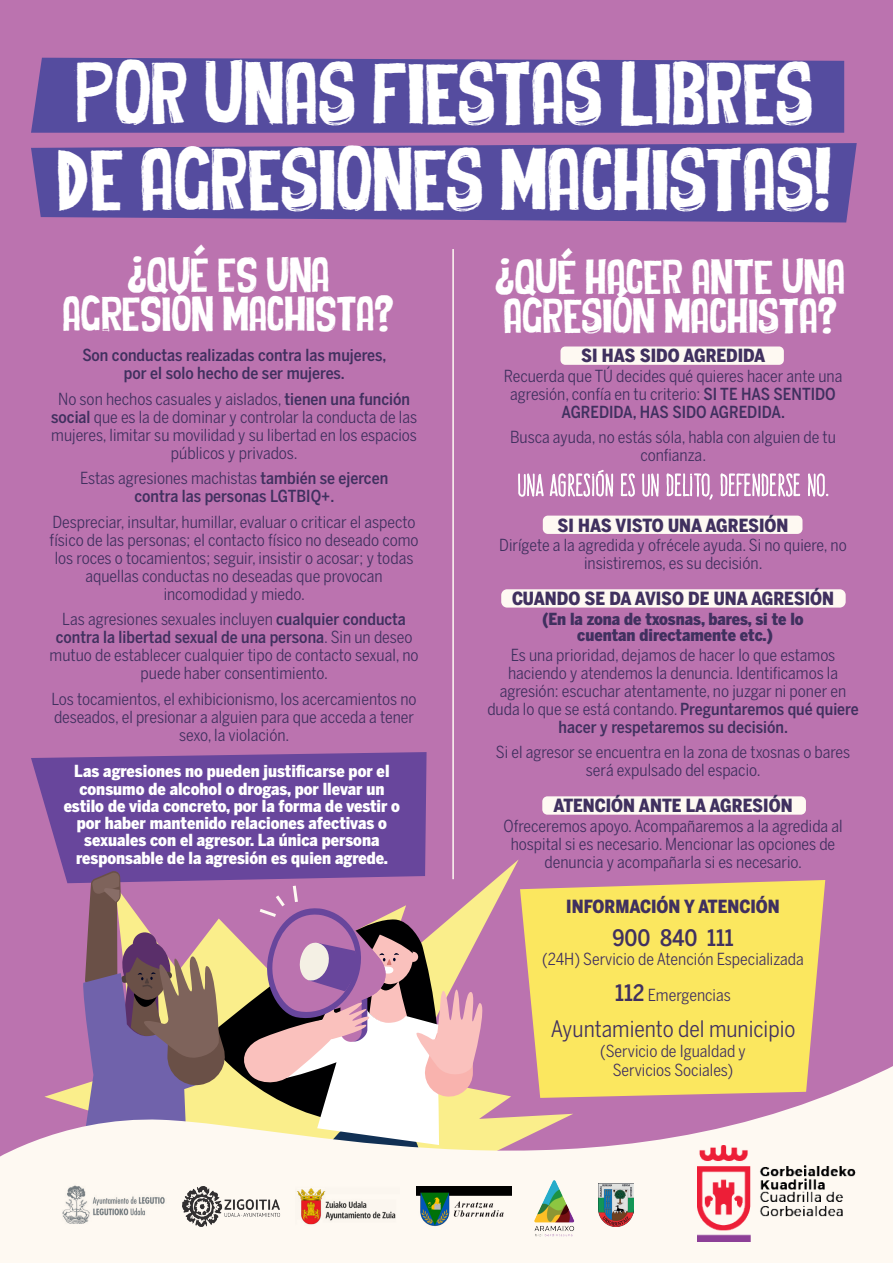
<style>
.page{position:relative;width:893px;height:1263px;background:#bb73af}
.page>*{position:absolute;margin:0;border:0;box-sizing:border-box;transform-origin:0 0}
.t1{font:900 40.5px/85.5px "Cheap Potatoes";color:#fff;text-align:center}
.t2{font:900 22.5px/39px "Cheap Potatoes";color:#fff;text-align:center}
.t3{font:22.5px "Benton Sans Cond";color:#40305f}
.t4{font:500 22.5px "Benton Sans Cond";color:#40305f}
.t5{font:900 18px "Benton Sans Cond";color:#40305f}
.t6{font:16.5px/18px "Benton Sans Cond";color:#40305f;text-align:center}
.t7{font:900 16.5px/17.2px "Benton Sans Cond";color:#fff;text-align:center}
.t8{font:500 16.5px/18px "Benton Sans Cond";color:#40305f;text-align:center}
.t9{font:900 16.5px/16.5px "Benton Sans Cond";color:#40305f;text-align:center}
.s1{font-weight:500}
.s2{font-weight:400}
.s3{font-weight:500;font-size:22.5px}
</style>
<div class="page">
<svg style="left:520px;top:880px;width:305px;height:166px;fill:#fbe75f"></svg>
<svg style="left:31px;top:752px;width:396px;height:107px;fill:#68469c"></svg>
<svg style="left:60px;top:859px;width:459px;height:55px;fill:#68469c"></svg>
<svg style="left:520px;top:992px;width:53px;height:54px;fill:#fbe75f"></svg>
<svg style="left:61px;top:868px;width:429px;height:178px"></svg>
<svg style="left:0;top:1046px;width:893px;height:217px;fill:#fef9f2"></svg>
<svg style="left:31px;top:143px;width:826px;height:79px;fill:#554c9f"></svg>
<div style="left:31px;top:58px;width:813px;height:75px;background:#554c9f"></div>
<div style="left:543px;top:516px;width:259px;height:18px;background:#fef9f2;border-radius:5px"></div>
<div style="left:560px;top:346px;width:224px;height:19px;background:#fef9f2;border-radius:5px"></div>
<div style="left:501px;top:589px;width:345px;height:19px;background:#fef9f2;border-radius:6px"></div>
<div style="left:542px;top:796px;width:264px;height:19px;background:#fef9f2;border-radius:5px"></div>
<svg style="left:518px;top:473px;width:25px;height:24px"></svg>
<svg style="left:550px;top:469px;width:63px;height:47px"></svg>
<svg style="left:621px;top:473px;width:13px;height:24px"></svg>
<svg style="left:642px;top:473px;width:17px;height:24px"></svg>
<svg style="left:667px;top:473px;width:45px;height:43px"></svg>
<svg style="left:721px;top:473px;width:79px;height:44px"></svg>
<svg style="left:808px;top:473px;width:20px;height:23px"></svg>
<hr style="left:452px;top:249px;width:2px;height:630px;background:#fef9f2">
<img style="left:496px;top:1167px;width:117px;height:83px">
<img style="left:598px;top:1184px;width:36px;height:43px">
<img style="left:697px;top:1145px;width:160px;height:96px">
<img style="left:416px;top:1187px;width:96px;height:41px">
<img style="left:295px;top:1183px;width:104px;height:50px">
<img style="left:183px;top:1186px;width:104px;height:40px">
<img style="left:60px;top:1184px;width:107px;height:43px">
<h1 class="t1" style="left:56px;top:54px;width:777px">POR UNAS FIESTAS LIBRES<br>DE AGRESIONES MACHISTAS!</h1>
<h2 class="t2" style="left:63px;top:257px;width:332px">¿QUÉ ES UNA<br>AGRESIÓN MACHISTA?</h2>
<p class="t8" style="left:82px;top:346px;width:306px">Son conductas realizadas contra las mujeres, por el solo hecho de ser mujeres.</p>
<p class="t6" style="left:51px;top:389px;width:367px">No son hechos casuales y aislados, <span class="s1">tienen una función social</span> que es la de dominar y controlar la conducta de las mujeres, limitar su movilidad y su libertad en los espacios públicos y privados.</p>
<p class="t8" style="left:80px;top:469px;width:310px"><span class="s2">Estas agresiones machistas</span> también se ejercen contra las personas LGTBIQ+.</p>
<p class="t6" style="left:50px;top:512px;width:370px">Despreciar, insultar, humillar, evaluar o criticar el aspecto físico de las personas; el contacto físico no deseado como los roces o tocamientos; seguir, insistir o acosar; y todas aquellas conductas no deseadas que provocan incomodidad y miedo.</p>
<p class="t6" style="left:50px;top:610px;width:371px">Las agresiones sexuales incluyen <span class="s1">cualquier conducta contra la libertad sexual de una persona</span>. Sin un deseo mutuo de establecer cualquier tipo de contacto sexual, no puede haber consentimiento.</p>
<p class="t6" style="left:52px;top:689px;width:367px">Los tocamientos, el exhibicionismo, los acercamientos no deseados, el presionar a alguien para que acceda a tener sexo, la violación.</p>
<p class="t7" style="left:64px;top:763px;width:338px">Las agresiones no pueden justificarse por el consumo de alcohol o drogas, por llevar un estilo de vida concreto, por la forma de vestir o por haber mantenido relaciones afectivas o sexuales con el agresor. La única persona responsable de la agresión es quien agrede.</p>
<h2 class="t2" style="left:495px;top:259px;width:352px">¿QUÉ HACER ANTE UNA<br>AGRESIÓN MACHISTA?</h2>
<p class="t5" style="left:581px;top:345px;width:186px">SI HAS SIDO AGREDIDA</p>
<p class="t6" style="left:504px;top:367px;width:340px">Recuerda que TÚ decides qué quieres hacer ante una agresión, confía en tu criterio: <span class="s1">SI TE HAS SENTIDO<br>AGREDIDA, HAS SIDO AGREDIDA.</span></p>
<p class="t6" style="left:510px;top:428px;width:327px">Busca ayuda, no estás sóla, habla con alguien de tu confianza.</p>
<p class="t5" style="left:558px;top:514px;width:232px">SI HAS VISTO UNA AGRESIÓN</p>
<p class="t6" style="left:499px;top:536px;width:349px">Dirígete a la agredida y ofrécele ayuda. Si no quiere, no insistiremos, es su decisión.</p>
<p class="t5" style="left:512px;top:588px;width:324px">CUANDO SE DA AVISO DE UNA AGRESIÓN</p>
<p class="t9" style="left:542px;top:610px;width:263px">(En la zona de txosnas, bares, si te lo cuentan directamente etc.)</p>
<p class="t6" style="left:487px;top:646px;width:373px">Es una prioridad, dejamos de hacer lo que estamos haciendo y atendemos la denuncia. Identificamos la agresión: escuchar atentamente, no juzgar ni poner en duda lo que se está contando. <span class="s1">Preguntaremos qué quiere hacer y respetaremos su decisión.</span></p>
<p class="t6" style="left:496px;top:743px;width:356px">Si el agresor se encuentra en la zona de txosnas o bares será expulsado del espacio.</p>
<p class="t5" style="left:553px;top:795px;width:241px">ATENCIÓN ANTE LA AGRESIÓN</p>
<p class="t6" style="left:503px;top:817px;width:341px">Ofreceremos apoyo. Acompañaremos a la agredida al hospital si es necesario. Mencionar las opciones de denuncia y acompañarla si es necesario.</p>
<p class="t5" style="left:566px;top:895px;width:215px">INFORMACIÓN Y ATENCIÓN</p>
<h2 class="t4" style="left:612px;top:924px;width:123px">900 840 111</h2>
<p class="t6" style="left:542px;top:941px;width:263px;line-height:36px">(24H) Servicio de Atención Especializada<br><span class="s3">112</span> Emergencias</p>
<h2 class="t3" style="left:551px;top:1016px;width:246px">Ayuntamiento del municipio</h2>
<p class="t6" style="left:600px;top:1041px;width:147px;line-height:19.5px">(Servicio de Igualdad y<br>Servicios Sociales)</p>
</div>
